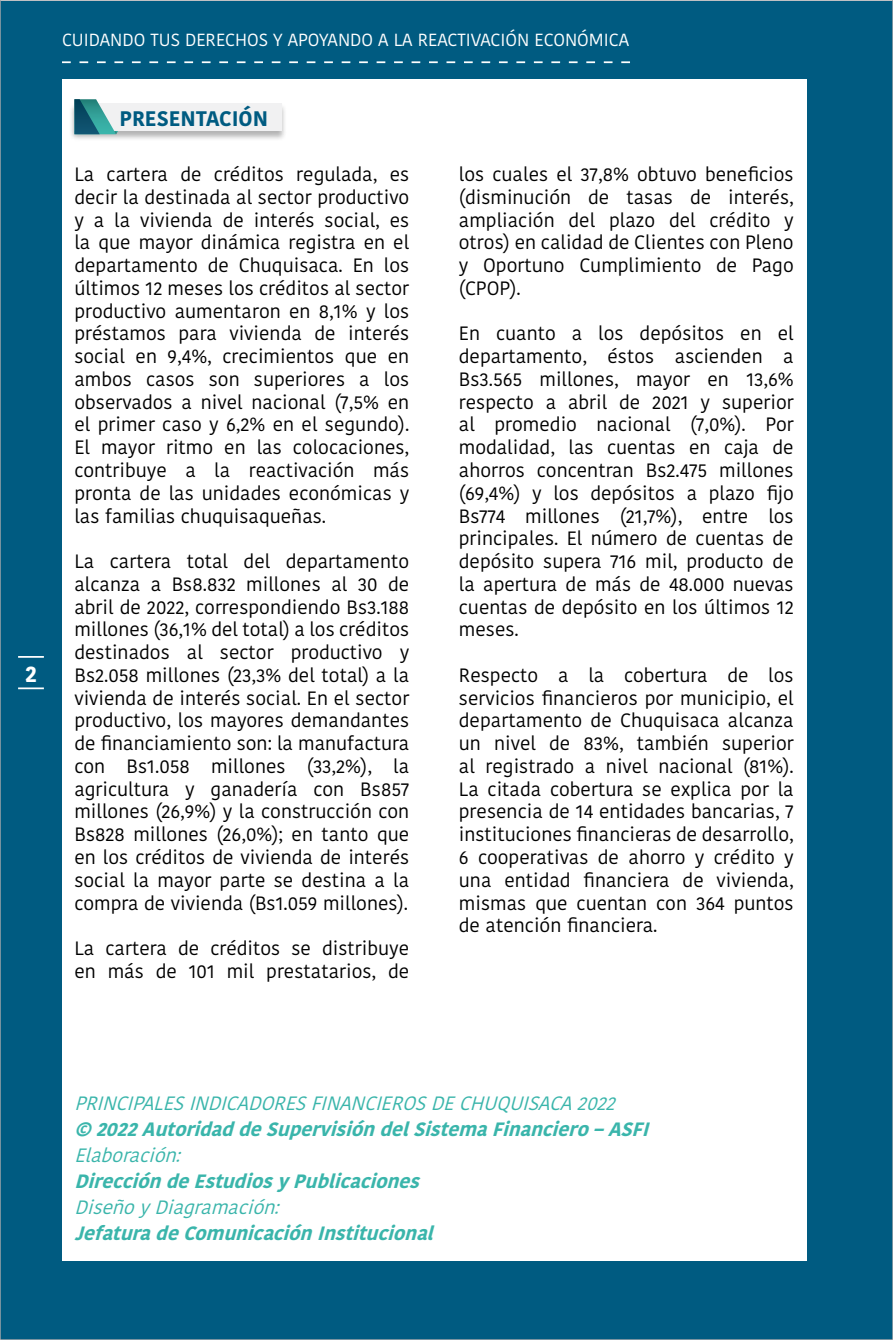
<style>
.page{position:relative;width:893px;height:1340px;background:#fff}
.page>*{position:absolute;margin:0;border:0;box-sizing:border-box;transform-origin:0 0}
.t1{font:700 22.75px "Kohinoor Bangla";color:#fff}
.t2{font:700 21px "Kohinoor Bangla";color:#005b81}
.t3{font:19.25px/22.8px "Kohinoor Bangla";color:#000;text-align:justify}
.t4{font:italic 700 19.25px "Kohinoor Bangla";color:#3ab5ab}
.t5{font:italic 19.25px "Kohinoor Bangla";color:#3ab5ab}
.t6{font:17.5px "Kohinoor Bangla";color:#fff}
</style>
<div class="page">
<div style="left:1px;top:1px;width:892px;height:1337px;background:#005b81"></div>
<div style="left:62px;top:79px;width:744px;height:1181px;background:#fff"></div>
<hr style="left:18px;top:687px;width:26px;height:2px;background:#fff">
<svg style="left:18px;top:656px;width:26px;height:1px"></svg>
<svg style="left:62px;top:61px;width:568px;height:2px"></svg>
<div style="left:69px;top:102px;width:218px;height:40px;background:#000;opacity:.3"></div>
<div style="left:74px;top:103px;width:208px;height:28px;background:#f1f1f2"></div>
<svg style="left:74px;top:99px;width:44px;height:35px"></svg>
<p class="t1" style="left:25px;top:654px;width:13px">2</p>
<p class="t6" style="left:62px;top:26px;width:569px">CUIDANDO TUS DERECHOS Y APOYANDO A LA REACTIVACIÓN ECONÓMICA</p>
<p class="t2" style="left:119px;top:100px;width:150px">PRESENTACIÓN</p>
<p class="t3" style="left:74px;top:162px;width:336px">La cartera de créditos regulada, es decir la destinada al sector productivo y a la vivienda de interés social, es la que mayor dinámica registra en el departamento de Chuquisaca. En los últimos 12 meses los créditos al sector productivo aumentaron en 8,1% y los préstamos para vivienda de interés social en 9,4%, crecimientos que en ambos casos son superiores a los observados a nivel nacional (7,5% en el primer caso y 6,2% en el segundo).<br>El mayor ritmo en las colocaciones, contribuye a la reactivación más pronta de las unidades económicas y las familias chuquisaqueñas.</p>
<p class="t3" style="left:74px;top:549px;width:336px">La cartera total del departamento alcanza a Bs8.832 millones al 30 de abril de 2022, correspondiendo Bs3.188 millones (36,1% del total) a los créditos destinados al sector productivo y Bs2.058 millones (23,3% del total) a la vivienda de interés social. En el sector productivo, los mayores demandantes de financiamiento son: la manufactura con Bs1.058 millones (33,2%), la agricultura y ganadería con Bs857 millones (26,9%) y la construcción con Bs828 millones (26,0%); en tanto que en los créditos de vivienda de interés social la mayor parte se destina a la compra de vivienda (Bs1.059 millones).</p>
<p class="t3" style="left:74px;top:936px;width:336px">La cartera de créditos se distribuye en más de 101 mil prestatarios, de</p>
<p class="t3" style="left:459px;top:162px;width:336px">los cuales el 37,8% obtuvo beneficios (disminución de tasas de interés, ampliación del plazo del crédito y otros) en calidad de Clientes con Pleno y Oportuno Cumplimiento de Pago (CPOP).</p>
<p class="t3" style="left:459px;top:322px;width:336px">En cuanto a los depósitos en el departamento, éstos ascienden a Bs3.565 millones, mayor en 13,6% respecto a abril de 2021 y superior al promedio nacional (7,0%). Por modalidad, las cuentas en caja de ahorros concentran Bs2.475 millones (69,4%) y los depósitos a plazo fijo Bs774 millones (21,7%), entre los principales. El número de cuentas de depósito supera 716 mil, producto de la apertura de más de 48.000 nuevas cuentas de depósito en los últimos 12 meses.</p>
<p class="t3" style="left:459px;top:663px;width:336px">Respecto a la cobertura de los servicios financieros por municipio, el departamento de Chuquisaca alcanza un nivel de 83%, también superior al registrado a nivel nacional (81%).<br>La citada cobertura se explica por la presencia de 14 entidades bancarias, 7 instituciones financieras de desarrollo, 6 cooperativas de ahorro y crédito y una entidad financiera de vivienda, mismas que cuentan con 364 puntos de atención financiera.</p>
<p class="t5" style="left:74px;top:1088px;width:549px">PRINCIPALESINDICADORESFINANCIEROSDECHUQUISACA2022</p>
<p class="t4" style="left:74px;top:1112px;width:584px">©2022AutoridaddeSupervisióndelSistemaFinanciero–ASFI</p>
<p class="t5" style="left:74px;top:1140px;width:115px">Elaboración:</p>
<p class="t4" style="left:74px;top:1164px;width:354px">DireccióndeEstudiosyPublicaciones</p>
<p class="t5" style="left:74px;top:1192px;width:213px">DiseñoyDiagramación:</p>
<p class="t4" style="left:74px;top:1216px;width:368px">JefaturadeComunicaciónInstitucional</p>
</div>
